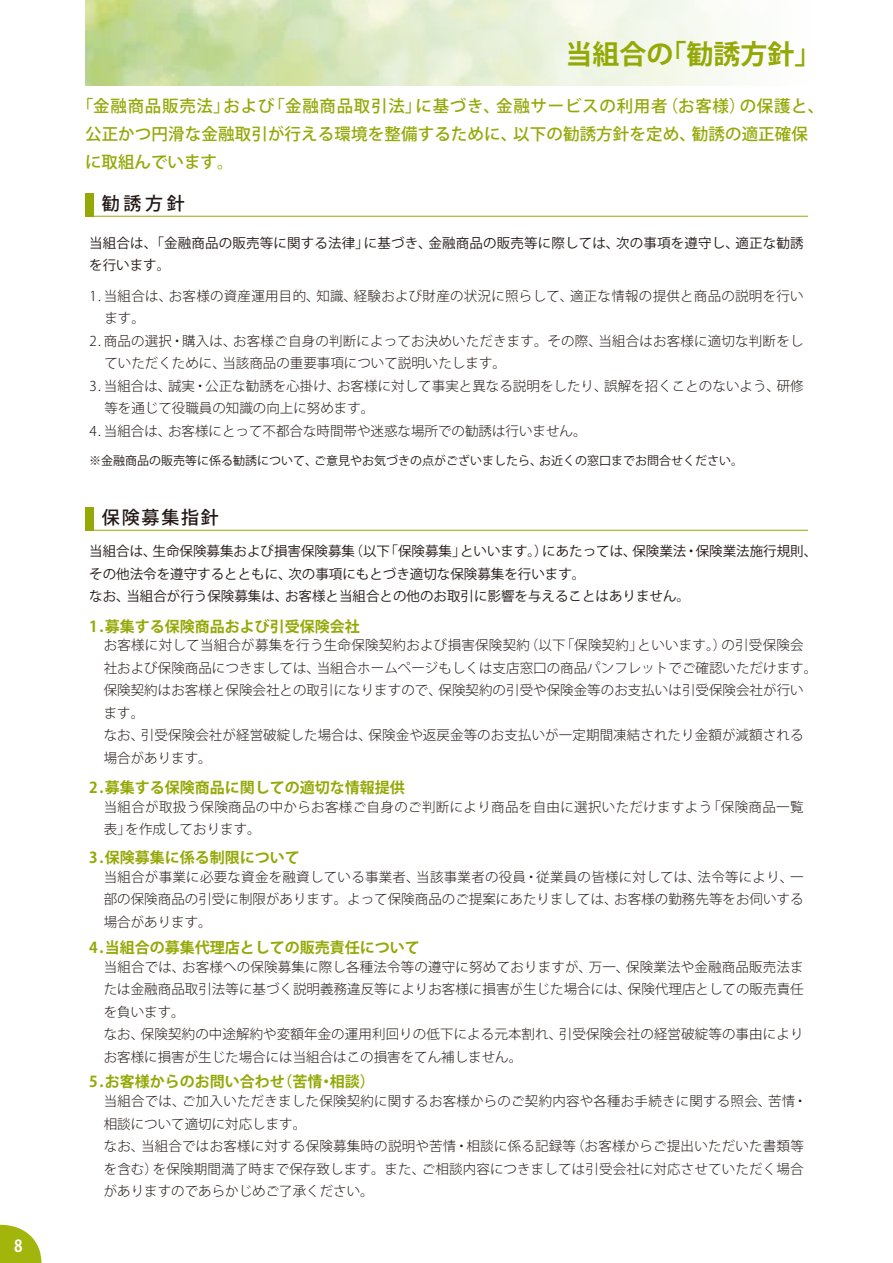
<style>
.page{position:relative;width:893px;height:1263px;background:#fff}
.page>*{position:absolute;margin:0;border:0;box-sizing:border-box;transform-origin:0 0}
.t1{font:700 27px "Koz Go Pro";color:#94a806}
.t2{font:500 18px "Koz Go Pro";letter-spacing:.1em;color:#221815}
.t3{font:500 16.5px/27.6px "Koz Go Pro";letter-spacing:.01em;color:#94a806}
.t4{font:700 16.5px "Koz Go Pro";color:#fff;scale:.9 1}
.t5{font:700 15px "Koz Go Pro";color:#94a806}
.t6{font:300 13.5px/22.5px "Koz Go Pro";letter-spacing:.005em;color:#221815}
.t7{font:13.5px/22.5px "Koz Go Pro";color:#221815}
.t8{font:300 13.5px/22.5px "Koz Go Pro";letter-spacing:.025em;color:#221815}
.t9{font:12px "Koz Go Pro";color:#221815}
</style>
<div class="page">
<svg style="left:85px;top:0;width:661px;height:85px;background:#deeac7"></svg>
<hr style="left:85px;top:216px;width:723px;height:1px;background:#94a806">
<div style="left:85px;top:193px;width:8px;height:23px;background:#94a806"></div>
<hr style="left:85px;top:530px;width:723px;height:1px;background:#94a806">
<div style="left:85px;top:507px;width:8px;height:23px;background:#94a806"></div>
<svg style="left:0;top:1224px;width:41px;height:39px"></svg>
<p class="t4" style="left:14px;top:1235px;width:11px">8</p>
<p class="t1" style="left:566px;top:37px;width:257px">当組合の「勧誘方針」</p>
<p class="t3" style="left:85px;top:93px;width:741px;text-indent:-8px">「金融商品販売法」および「金融商品取引法」に基づき、金融サービスの利用者（お客様）の保護と、公正かつ円滑な金融取引が行える環境を整備するために、以下の勧誘方針を定め、勧誘の適正確保に取組んでいます。</p>
<p class="t2" style="left:102px;top:192px;width:84px">勧誘方針</p>
<p class="t7" style="left:89px;top:232px;width:716px">当組合は、「金融商品の販売等に関する法律」に基づき、金融商品の販売等に際しては、次の事項を遵守し、適正な勧誘を行います。</p>
<p class="t6" style="left:104px;top:285px;width:701px;text-indent:-15px">1. 当組合は、お客様の資産運用目的、知識、経験および財産の状況に照らして、適正な情報の提供と商品の説明を行います。</p>
<p class="t6" style="left:104px;top:330px;width:701px;text-indent:-15px">2. 商品の選択・購入は、お客様ご自身の判断によってお決めいただきます。その際、当組合はお客様に適切な判断をしていただくために、当該商品の重要事項について説明いたします。</p>
<p class="t6" style="left:104px;top:375px;width:701px;text-indent:-15px">3. 当組合は、誠実・公正な勧誘を心掛け、お客様に対して事実と異なる説明をしたり、誤解を招くことのないよう、研修等を通じて役職員の知識の向上に努めます。</p>
<p class="t6" style="left:89px;top:420px;width:499px">4. 当組合は、お客様にとって不都合な時間帯や迷惑な場所での勧誘は行いません。</p>
<p class="t9" style="left:89px;top:453px;width:656px">※金融商品の販売等に係る勧誘について、ご意見やお気づきの点がございましたら、お近くの窓口までお問合せください。</p>
<p class="t2" style="left:102px;top:506px;width:118px">保険募集指針</p>
<p class="t7" style="left:89px;top:540px;width:729px">当組合は、生命保険募集および損害保険募集（以下「保険募集」といいます。）にあたっては、保険業法・保険業法施行規則、その他法令を遵守するとともに、次の事項にもとづき適切な保険募集を行います。<br>なお、当組合が行う保険募集は、お客様と当組合との他のお取引に影響を与えることはありません。</p>
<p class="t5" style="left:89px;top:616px;width:272px">1.募集する保険商品および引受保険会社</p>
<p class="t6" style="left:104px;top:634px;width:715px">お客様に対して当組合が募集を行う生命保険契約および損害保険契約（以下「保険契約」といいます。）の引受保険会社および保険商品につきましては、当組合ホームページもしくは支店窓口の商品パンフレットでご確認いただけます。保険契約はお客様と保険会社との取引になりますので、保険契約の引受や保険金等のお支払いは引受保険会社が行います。<br>なお、引受保険会社が経営破綻した場合は、保険金や返戻金等のお支払いが一定期間凍結されたり金額が減額される場合があります。</p>
<p class="t5" style="left:89px;top:778px;width:317px">2.募集する保険商品に関しての適切な情報提供</p>
<p class="t8" style="left:104px;top:795px;width:701px">当組合が取扱う保険商品の中からお客様ご自身のご判断により商品を自由に選択いただけますよう「保険商品一覧表」を作成しております。</p>
<p class="t5" style="left:89px;top:848px;width:212px">3.保険募集に係る制限について</p>
<p class="t6" style="left:104px;top:866px;width:701px;text-align:justify">当組合が事業に必要な資金を融資している事業者、当該事業者の役員・従業員の皆様に対しては、法令等により、一部の保険商品の引受に制限があります。よって保険商品のご提案にあたりましては、お客様の勤務先等をお伺いする場合があります。</p>
<p class="t5" style="left:89px;top:938px;width:332px">4.当組合の募集代理店としての販売責任について</p>
<p class="t6" style="left:104px;top:955px;width:701px">当組合では、お客様への保険募集に際し各種法令等の遵守に努めておりますが、万一、保険業法や金融商品販売法または金融商品取引法等に基づく説明義務違反等によりお客様に損害が生じた場合には、保険代理店としての販売責任を負います。<br>なお、保険契約の中途解約や変額年金の運用利回りの低下による元本割れ、引受保険会社の経営破綻等の事由によりお客様に損害が生じた場合には当組合はこの損害をてん補しません。</p>
<p class="t5" style="left:89px;top:1072px;width:287px">5.お客様からのお問い合わせ（苦情・相談）</p>
<p class="t6" style="left:104px;top:1090px;width:705px">当組合では、ご加入いただきました保険契約に関するお客様からのご契約内容や各種お手続きに関する照会、苦情・相談について適切に対応します。<br>なお、当組合ではお客様に対する保険募集時の説明や苦情・相談に係る記録等（お客様からご提出いただいた書類等を含む）を保険期間満了時まで保存致します。また、ご相談内容につきましては引受会社に対応させていただく場合がありますのであらかじめご了承ください。</p>
</div>
